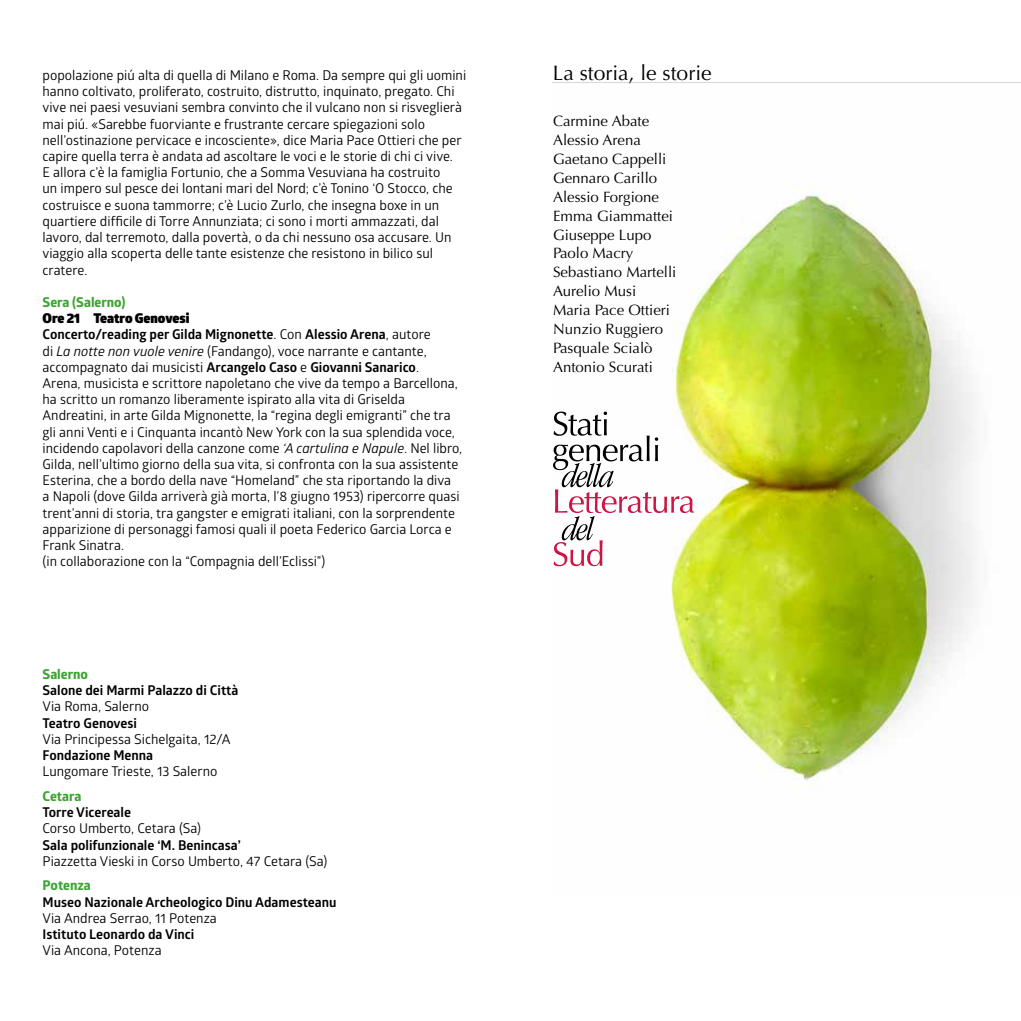
<style>
.page{position:relative;width:1021px;height:1021px;background:#fff}
.page>*{position:absolute;margin:0;border:0;box-sizing:border-box;transform-origin:0 0}
.t1{font:21px "Optima";color:#000}
.t2{font:15px/18.9px "Optima";color:#000}
.t3{font:13.5px/16.2px "Glober";color:#000}
.t4{font:700 13.5px "Glober";color:#000}
.t5{font:700 13.5px "Globerx";color:#3fa535}
.s1{font-weight:900}
.s2{font-weight:700}
.s3{font-style:italic}
</style>
<div class="page">
<img style="left:553px;top:82px;width:467px;height:707px">
<svg style="left:553px;top:411px;width:141px;height:155px"></svg>
<p class="t3" style="left:43px;top:67px;width:425px">popolazione piú alta di quella di Milano e Roma. Da sempre qui gli uomini hanno coltivato, proliferato, costruito, distrutto, inquinato, pregato. Chi vive nei paesi vesuviani sembra convinto che il vulcano non si risveglierà mai piú. «Sarebbe fuorviante e frustrante cercare spiegazioni solo nell’ostinazione pervicace e incosciente», dice Maria Pace Ottieri che per capire quella terra è andata ad ascoltare le voci e le storie di chi ci vive.<br>E allora c’è la famiglia Fortunio, che a Somma Vesuviana ha costruito<br>un impero sul pesce dei lontani mari del Nord; c’è Tonino ‘O Stocco, che costruisce e suona tammorre; c’è Lucio Zurlo, che insegna boxe in un quartiere difficile di Torre Annunziata; ci sono i morti ammazzati, dal lavoro, dal terremoto, dalla povertà, o da chi nessuno osa accusare. Un viaggio alla scoperta delle tante esistenze che resistono in bilico sul cratere.</p>
<p class="t5" style="left:43px;top:292px;width:84px">Sera (Salerno)</p>
<p class="t3" style="left:43px;top:310px;width:421px"><span class="s1">Ore 21 Teatro Genovesi<br></span><span class="s2">Concerto/reading per Gilda Mignonette</span>. Con <span class="s2">Alessio Arena</span>, autore<br>di <span class="s3">La notte non vuole venire</span> (Fandango), voce narrante e cantante, accompagnato dai musicisti <span class="s2">Arcangelo Caso</span> e <span class="s2">Giovanni Sanarico</span>.<br>Arena, musicista e scrittore napoletano che vive da tempo a Barcellona, ha scritto un romanzo liberamente ispirato alla vita di Griselda Andreatini, in arte Gilda Mignonette, la “regina degli emigranti” che tra gli anni Venti e i Cinquanta incantò New York con la sua splendida voce, incidendo capolavori della canzone come <span class="s3">‘A cartulina e Napule</span>. Nel libro, Gilda, nell’ultimo giorno della sua vita, si confronta con la sua assistente Esterina, che a bordo della nave “Homeland” che sta riportando la diva<br>a Napoli (dove Gilda arriverà già morta, l’8 giugno 1953) ripercorre quasi trent’anni di storia, tra gangster e emigrati italiani, con la sorprendente apparizione di personaggi famosi quali il poeta Federico Garcia Lorca e Frank Sinatra.<br>(in collaborazione con la “Compagnia dell’Eclissi”)</p>
<p class="t5" style="left:43px;top:664px;width:47px">Salerno</p>
<p class="t4" style="left:43px;top:681px;width:197px">Salone dei Marmi Palazzo di Città</p>
<p class="t3" style="left:43px;top:698px;width:108px">Via Roma, Salerno</p>
<p class="t4" style="left:43px;top:713px;width:96px">Teatro Genovesi</p>
<p class="t3" style="left:43px;top:730px;width:190px">Via Principessa Sichelgaita, 12/A</p>
<p class="t4" style="left:43px;top:745px;width:112px">Fondazione Menna</p>
<p class="t3" style="left:43px;top:762px;width:176px">Lungomare Trieste, 13 Salerno</p>
<p class="t5" style="left:43px;top:786px;width:41px">Cetara</p>
<p class="t4" style="left:43px;top:802px;width:90px">Torre Vicereale</p>
<p class="t3" style="left:43px;top:819px;width:160px">Corso Umberto, Cetara (Sa)</p>
<p class="t4" style="left:43px;top:835px;width:200px">Sala polifunzionale ‘M. Benincasa’</p>
<p class="t3" style="left:43px;top:852px;width:286px">Piazzetta Vieski in Corso Umberto, 47 Cetara (Sa)</p>
<p class="t5" style="left:43px;top:875px;width:50px">Potenza</p>
<p class="t4" style="left:43px;top:892px;width:296px">Museo Nazionale Archeologico Dinu Adamesteanu</p>
<p class="t3" style="left:43px;top:909px;width:176px">Via Andrea Serrao, 11 Potenza</p>
<p class="t4" style="left:43px;top:924px;width:153px">Istituto Leonardo da Vinci</p>
<p class="t3" style="left:43px;top:941px;width:121px">Via Ancona, Potenza</p>
<h1 class="t1" style="left:553px;top:61px;width:160px">La storia, le storie</h1>
<p class="t2" style="left:553px;top:112px;width:125px">Carmine Abate<br>Alessio Arena<br>Gaetano Cappelli<br>Gennaro Carillo<br>Alessio Forgione<br>Emma Giammattei<br>Giuseppe Lupo<br>Paolo Macry<br>Sebastiano Martelli<br>Aurelio Musi<br>Maria Pace Ottieri<br>Nunzio Ruggiero<br>Pasquale Scialò<br>Antonio Scurati</p>
</div>
